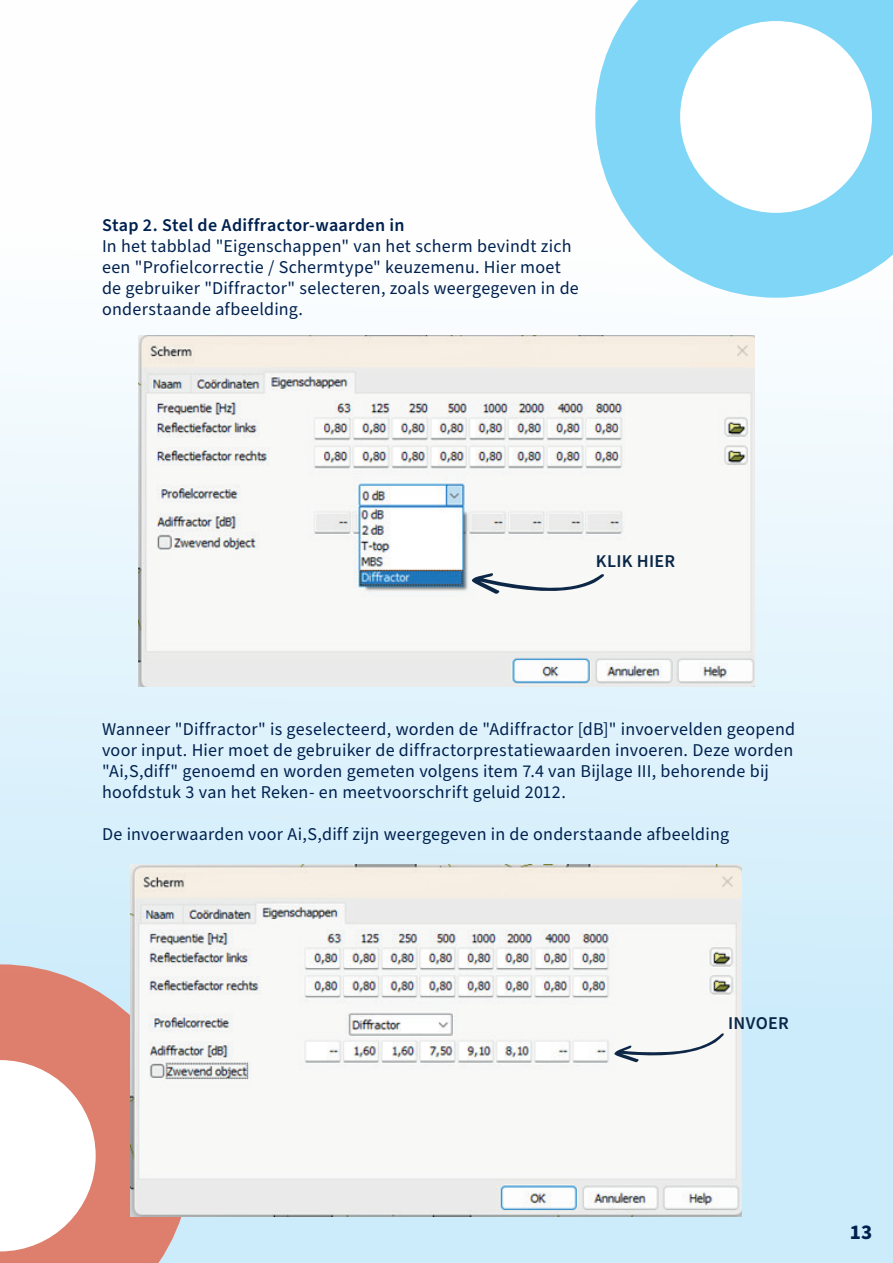
<style>
.page{position:relative;width:893px;height:1263px;background:#fff}
.page>*{position:absolute;margin:0;border:0;box-sizing:border-box;transform-origin:0 0}
.t1{font:700 21px "Source Sans Pro";color:#00214f}
.t2{font:18px/21px "Source Sans Pro";letter-spacing:.015em;color:#00214f}
.t3{font:600 18px "Source Sans Pro";letter-spacing:.015em;color:#00214f}
.t4{font:600 18px "Source Sans Pro";letter-spacing:.015em;color:#0a2747}
</style>
<div class="page">
<div style="left:0;top:0;width:893px;height:1263px;background:linear-gradient(to bottom,#fff,#c5e8fa)"></div>
<svg style="left:595px;top:0;width:298px;height:298px"></svg>
<div style="left:680px;top:21px;width:192px;height:192px;background:#fff;border-radius:50%"></div>
<svg style="left:0;top:964px;width:191px;height:299px;background:#d98f82"></svg>
<svg style="left:0;top:1060px;width:96px;height:191px"></svg>
<img style="left:139px;top:335px;width:616px;height:352px">
<svg style="left:472px;top:573px;width:132px;height:23px"></svg>
<img style="left:131px;top:865px;width:610px;height:351px">
<svg style="left:614px;top:1033px;width:110px;height:29px"></svg>
<p class="t3" style="left:102px;top:213px;width:304px">Stap 2. Stel de Adiffractor-waarden in</p>
<p class="t2" style="left:102px;top:236px;width:478px">In het tabblad "Eigenschappen" van het scherm bevindt zich een "Profielcorrectie / Schermtype" keuzemenu. Hier moet de gebruiker "Diffractor" selecteren, zoals weergegeven in de onderstaande afbeelding.</p>
<p class="t4" style="left:596px;top:549px;width:81px">KLIK HIER</p>
<p class="t2" style="left:102px;top:719px;width:695px">Wanneer "Diffractor" is geselecteerd, worden de "Adiffractor [dB]" invoervelden geopend voor input. Hier moet de gebruiker de diffractorprestatiewaarden invoeren. Deze worden "Ai,S,diff" genoemd en worden gemeten volgens item 7.4 van Bijlage III, behorende bij hoofdstuk 3 van het Reken- en meetvoorschrift geluid 2012.</p>
<p class="t2" style="left:102px;top:824px;width:629px">De invoerwaarden voor Ai,S,diff zijn weergegeven in de onderstaande afbeelding</p>
<p class="t4" style="left:728px;top:1011px;width:62px">INVOER</p>
<p class="t1" style="left:850px;top:1218px;width:24px">13</p>
</div>
